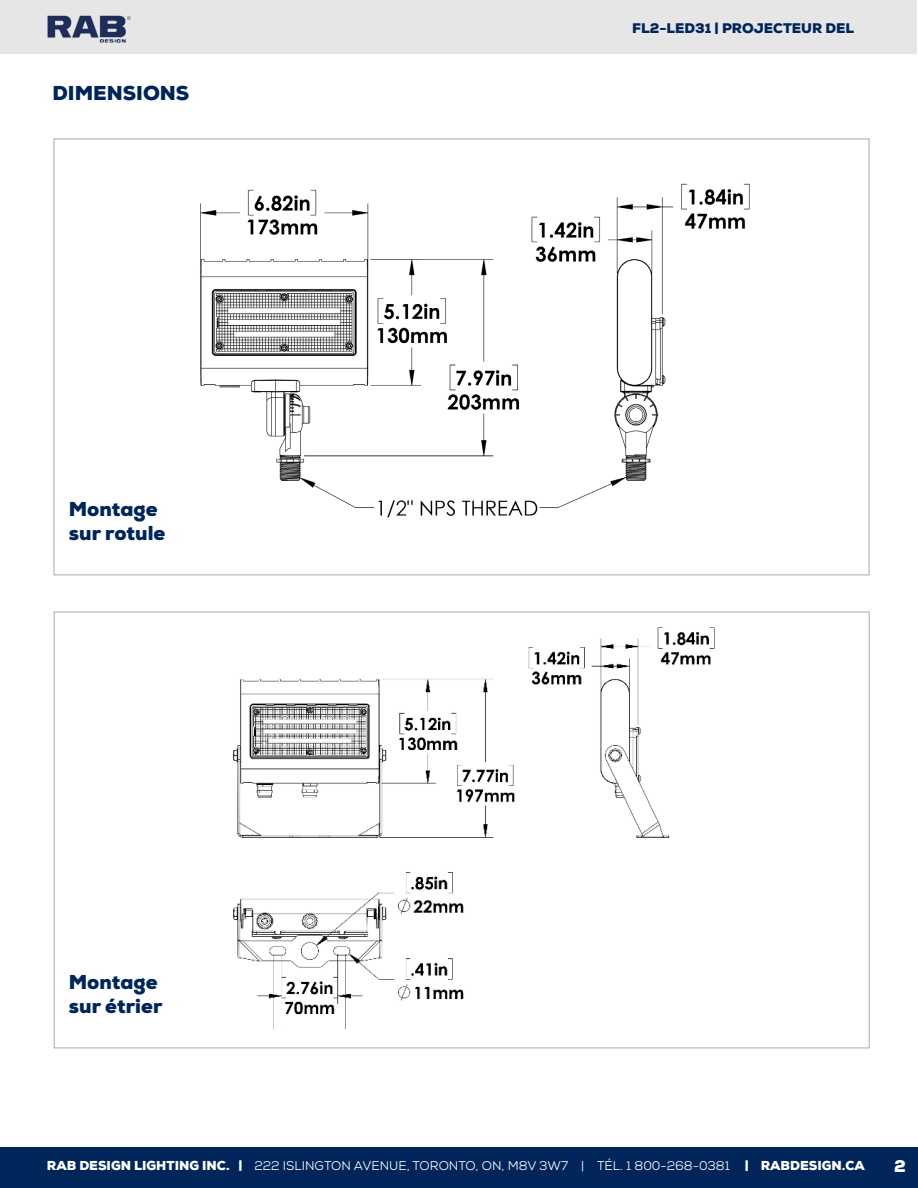
<style>
.page{position:relative;width:918px;height:1188px;background:#fff}
.page>*{position:absolute;margin:0;border:0;box-sizing:border-box;transform-origin:0 0}
.t1{font:900 19.5px/24.3px "Nexa";color:#00255a}
.t2{font:900 16.5px "Nexa";color:#fff}
.t3{font:900 13.5px "Nexa";color:#00255a}
.t4{font:12.6px "Nexa";color:#fff}
.s1{font-weight:900}
</style>
<div class="page">
<div style="left:0;top:1147px;width:918px;height:41px;background:#00255a"></div>
<div style="left:1px;top:1px;width:916px;height:53px;background:#e6e6e7"></div>
<img style="left:47px;top:15px;width:84px;height:28px">
<img style="left:200px;top:183px;width:550px;height:335px">
<img style="left:233px;top:627px;width:482px;height:401px">
<h1 class="t1" style="left:52px;top:81px;width:138px">DIMENSIONS</h1>
<h1 class="t1" style="left:69px;top:497px;width:98px">Montage sur rotule</h1>
<h1 class="t1" style="left:69px;top:970px;width:95px">Montage sur étrier</h1>
<p class="t3" style="left:632px;top:19px;width:223px">FL2-LED31 | PROJECTEUR DEL</p>
<p class="t4" style="left:47px;top:1158px;width:819px"><span class="s1">RAB DESIGN LIGHTING INC. |</span> 222 ISLINGTON AVENUE, TORONTO, ON, M8V 3W7 | TÉL. 1 800-268-0381 <span class="s1">| RABDESIGN.CA</span></p>
<h2 class="t2" style="left:894px;top:1155px;width:13px">2</h2>
</div>
